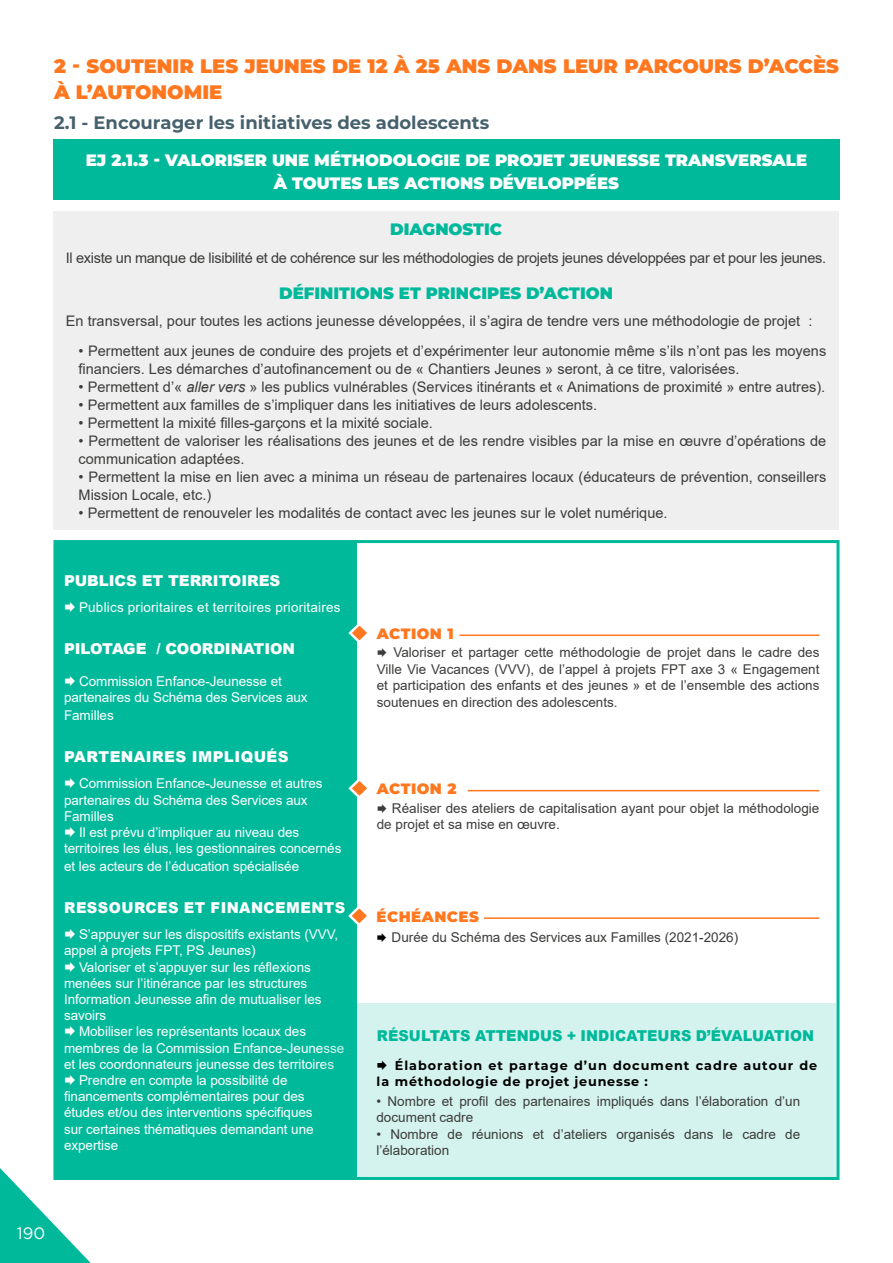
<style>
.page{position:relative;width:893px;height:1263px;background:#fff}
.page>*{position:absolute;margin:0;border:0;box-sizing:border-box;transform-origin:0 0}
.t1{font:900 19.5px/25.5px "Montserrat";color:#ff771e}
.t2{font:700 18px "Montserrat";color:#46606c}
.t3{font:900 16.5px/22.4px "Montserrat";color:#fff;text-align:center}
.t4{font:900 16.5px "Montserrat";color:#00b99b}
.t5{font:16.5px "Gotham";color:#fff}
.t6{font:900 15px "Arial";letter-spacing:.015em;color:#fff}
.t7{font:900 15px "Arial";letter-spacing:-.005em;color:#fff}
.t8{font:900 15px "Arial";letter-spacing:.005em;color:#00b99b;scale:.96 1}
.t9{font:900 15px "Montserrat";letter-spacing:.03em;color:#ff771e}
.t10{font:14.55px/18px "Arial";color:#3c3c3b}
.t11{font:14.55px "Arial";letter-spacing:-.02em;color:#3c3c3b}
.t12{font:13.5px/16.2px "Arial";letter-spacing:-.005em;color:#fff}
.t13{font:13.5px/16.5px "Arial";color:#3c3c3b}
.t14{font:13.5px "Arial";letter-spacing:.015em;color:#fff}
.t15{font:700 12.75px/16.5px "Montserrat";letter-spacing:.08em;color:#000}
.s1{font-style:italic}
</style>
<div class="page">
<svg style="left:0;top:1168px;width:91px;height:95px"></svg>
<div style="left:53px;top:140px;width:787px;height:60px;background:#00b99b"></div>
<div style="left:53px;top:211px;width:786px;height:319px;background:#efefef"></div>
<div style="left:56px;top:542px;width:300px;height:638px;background:#00b99b"></div>
<div style="left:356px;top:1003px;width:480px;height:175px;background:#d4f3ee"></div>
<hr style="left:459px;top:634px;width:360px;height:2px;background:#ff771e">
<svg style="left:348px;top:620px;width:19px;height:25px"></svg>
<hr style="left:468px;top:790px;width:351px;height:1px;background:#ff771e">
<svg style="left:348px;top:776px;width:19px;height:25px"></svg>
<hr style="left:484px;top:917px;width:335px;height:2px;background:#ff771e">
<svg style="left:348px;top:903px;width:19px;height:25px"></svg>
<svg style="left:378px;top:1060px;width:9px;height:10px"></svg>
<h1 class="t1" style="left:54px;top:52px;width:786px">2 - SOUTENIR LES JEUNES DE 12 À 25 ANS DANS LEUR PARCOURS D’ACCÈS<br>À L’AUTONOMIE</h1>
<p class="t2" style="left:54px;top:109px;width:437px">2.1 - Encourager les initiatives des adolescents</p>
<p class="t3" style="left:86px;top:148px;width:723px">EJ 2.1.3 - VALORISER UNE MÉTHODOLOGIE DE PROJET JEUNESSE TRANSVERSALE<br>À TOUTES LES ACTIONS DÉVELOPPÉES</p>
<p class="t4" style="left:390px;top:216px;width:114px">DIAGNOSTIC</p>
<p class="t11" style="left:66px;top:248px;width:762px">Il existe un manque de lisibilité et de cohérence sur les méthodologies de projets jeunes développées par et pour les jeunes.</p>
<p class="t4" style="left:279px;top:281px;width:335px">DÉFINITIONS ET PRINCIPES D’ACTION</p>
<p class="t10" style="left:66px;top:312px;width:748px">En transversal, pour toutes les actions jeunesse développées, il s’agira de tendre vers une méthodologie de projet :</p>
<p class="t10" style="left:79px;top:342px;width:749px">• Permettent aux jeunes de conduire des projets et d’expérimenter leur autonomie même s’ils n’ont pas les moyens financiers. Les démarches d’autofinancement ou de « Chantiers Jeunes » seront, à ce titre, valorisées.</p>
<p class="t10" style="left:79px;top:378px;width:748px">• Permettent d’« <span class="s1">aller vers</span> » les publics vulnérables (Services itinérants et « Animations de proximité » entre autres).</p>
<p class="t10" style="left:79px;top:396px;width:520px">• Permettent aux familles de s’impliquer dans les initiatives de leurs adolescents.</p>
<p class="t10" style="left:79px;top:414px;width:356px">• Permettent la mixité filles-garçons et la mixité sociale.</p>
<p class="t10" style="left:79px;top:432px;width:749px">• Permettent de valoriser les réalisations des jeunes et de les rendre visibles par la mise en œuvre d’opérations de communication adaptées.</p>
<p class="t10" style="left:79px;top:468px;width:749px">• Permettent la mise en lien avec a minima un réseau de partenaires locaux (éducateurs de prévention, conseillers<br>Mission Locale, etc.)</p>
<p class="t10" style="left:79px;top:504px;width:590px">• Permettent de renouveler les modalités de contact avec les jeunes sur le volet numérique.</p>
<p class="t7" style="left:64px;top:570px;width:218px">PUBLICS ET TERRITOIRES</p>
<p class="t14" style="left:79px;top:598px;width:263px">Publics prioritaires et territoires prioritaires</p>
<p class="t7" style="left:64px;top:637px;width:232px">PILOTAGE / COORDINATION</p>
<p class="t12" style="left:64px;top:673px;width:245px;text-indent:15px">Commission Enfance-Jeunesse et partenaires du Schéma des Services aux</p>
<p class="t12" style="left:64px;top:707px;width:51px">Familles</p>
<p class="t6" style="left:64px;top:745px;width:226px">PARTENAIRES IMPLIQUÉS</p>
<p class="t12" style="left:79px;top:775px;width:245px">Commission Enfance-Jeunesse et autres</p>
<p class="t12" style="left:64px;top:791px;width:245px">partenaires du Schéma des Services aux</p>
<p class="t12" style="left:64px;top:808px;width:51px">Familles</p>
<p class="t12" style="left:79px;top:824px;width:222px">Il est prévu d’impliquer au niveau des</p>
<p class="t12" style="left:64px;top:840px;width:279px">territoires les élus, les gestionnaires concernés</p>
<p class="t12" style="left:64px;top:858px;width:237px">et les acteurs de l’éducation spécialisée</p>
<p class="t6" style="left:64px;top:896px;width:283px">RESSOURCES ET FINANCEMENTS</p>
<p class="t12" style="left:79px;top:926px;width:261px">S’appuyer sur les dispositifs existants (VVV,</p>
<p class="t12" style="left:64px;top:942px;width:193px">appel à projets FPT, PS Jeunes)</p>
<p class="t12" style="left:79px;top:959px;width:233px">Valoriser et s’appuyer sur les réflexions</p>
<p class="t12" style="left:64px;top:975px;width:245px">menées sur l’itinérance par les structures</p>
<p class="t12" style="left:64px;top:991px;width:259px">Information Jeunesse afin de mutualiser les</p>
<p class="t12" style="left:64px;top:1007px;width:44px">savoirs</p>
<p class="t12" style="left:79px;top:1023px;width:229px">Mobiliser les représentants locaux des</p>
<p class="t12" style="left:64px;top:1040px;width:282px">membres de la Commission Enfance-Jeunesse</p>
<p class="t12" style="left:64px;top:1056px;width:272px">et les coordonnateurs jeunesse des territoires</p>
<p class="t12" style="left:79px;top:1072px;width:210px">Prendre en compte la possibilité de</p>
<p class="t12" style="left:64px;top:1088px;width:242px">financements complémentaires pour des</p>
<p class="t12" style="left:64px;top:1104px;width:250px">études et/ou des interventions spécifiques</p>
<p class="t12" style="left:64px;top:1121px;width:251px">sur certaines thématiques demandant une</p>
<p class="t12" style="left:64px;top:1137px;width:56px">expertise</p>
<p class="t9" style="left:377px;top:622px;width:78px">ACTION 1</p>
<p class="t13" style="left:377px;top:644px;width:444px;text-align:justify;text-indent:17px">Valoriser et partager cette méthodologie de projet dans le cadre des Ville Vie Vacances (VVV), de l’appel à projets FPT axe 3 « Engagement et participation des enfants et des jeunes » et de l’ensemble des actions soutenues en direction des adolescents.</p>
<p class="t9" style="left:377px;top:777px;width:81px">ACTION 2</p>
<p class="t13" style="left:377px;top:799px;width:444px;text-indent:15px">Réaliser des ateliers de capitalisation ayant pour objet la méthodologie de projet et sa mise en œuvre.</p>
<p class="t9" style="left:377px;top:905px;width:104px">ÉCHÉANCES</p>
<p class="t13" style="left:392px;top:929px;width:348px">Durée du Schéma des Services aux Familles (2021-2026)</p>
<p class="t8" style="left:377px;top:1025px;width:457px">RÉSULTATS ATTENDUS + INDICATEURS D’ÉVALUATION</p>
<p class="t15" style="left:376px;top:1056px;width:442px;text-indent:18px">Élaboration et partage d’un document cadre autour de la méthodologie de projet jeunesse :</p>
<p class="t13" style="left:376px;top:1093px;width:425px">• Nombre et profil des partenaires impliqués dans l’élaboration d’un document cadre</p>
<p class="t13" style="left:376px;top:1126px;width:425px">• Nombre de réunions et d’ateliers organisés dans le cadre de l’élaboration</p>
<p class="t5" style="left:17px;top:1222px;width:30px">190</p>
</div>
